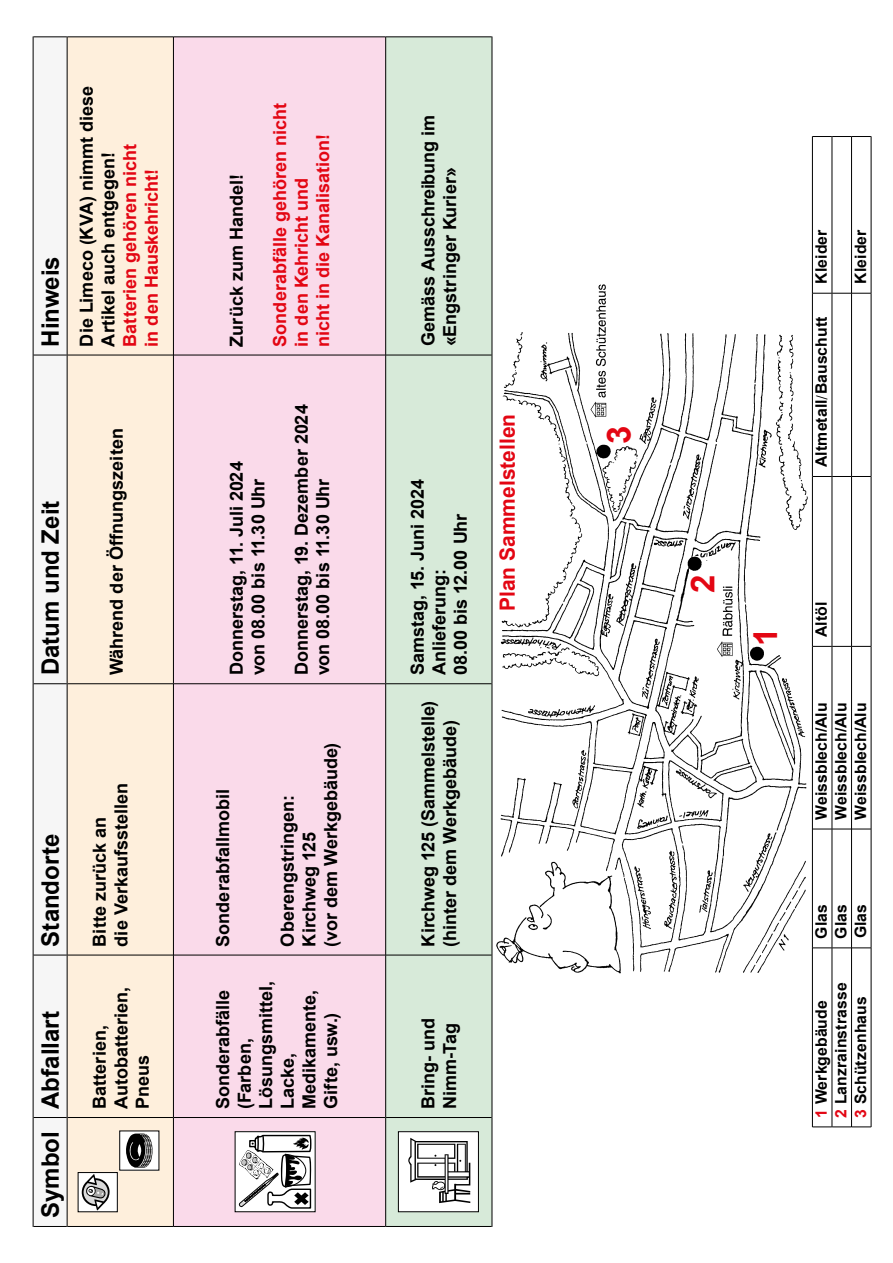
<style>
.page{position:relative;width:893px;height:1263px;background:#fff}
.page>*{position:absolute;margin:0;border:0;box-sizing:border-box;transform-origin:0 0}
.t1{font:700 33px "Arial";color:#e30613}
.t2{font:700 24px "Arial";color:#000}
.t3{font:700 21px "Arial";color:#e30613}
.t4{font:700 18px/21.6px "Arial";color:#000}
.t5{font:700 18px/21.6px "Arial";color:#e30613}
.t6{font:700 15.75px "Arial";letter-spacing:.005em;color:#000}
.s1{font-family:"Minion Pro";font-weight:400}
.s2{color:#e30613}
</style>
<div class="page">
<div style="left:34px;top:37px;width:33px;height:1189px;background:#f6f6f6"></div>
<div style="left:68px;top:37px;width:105px;height:1189px;background:#feefdc"></div>
<div style="left:174px;top:37px;width:211px;height:1189px;background:#fadaea"></div>
<div style="left:386px;top:37px;width:106px;height:1189px;background:#d7ead9"></div>
<hr style="left:33px;top:1117px;width:1px;height:110px;background:#000">
<hr style="left:33px;top:1226px;width:34px;height:1px;background:#000">
<hr style="left:33px;top:955px;width:1px;height:162px;background:#000">
<hr style="left:33px;top:1117px;width:34px;height:1px;background:#000">
<hr style="left:33px;top:684px;width:1px;height:271px;background:#000">
<hr style="left:33px;top:955px;width:34px;height:1px;background:#000">
<hr style="left:33px;top:355px;width:1px;height:329px;background:#000">
<hr style="left:33px;top:683px;width:34px;height:1px;background:#000">
<hr style="left:33px;top:36px;width:1px;height:319px;background:#000">
<hr style="left:33px;top:355px;width:34px;height:1px;background:#000">
<hr style="left:33px;top:36px;width:34px;height:1px;background:#000">
<hr style="left:173px;top:1117px;width:1px;height:110px;background:#000">
<hr style="left:173px;top:955px;width:1px;height:162px;background:#000">
<hr style="left:173px;top:684px;width:1px;height:271px;background:#000">
<hr style="left:173px;top:355px;width:1px;height:329px;background:#000">
<hr style="left:173px;top:36px;width:1px;height:319px;background:#000">
<hr style="left:385px;top:1117px;width:1px;height:110px;background:#000">
<hr style="left:385px;top:955px;width:1px;height:162px;background:#000">
<hr style="left:385px;top:684px;width:1px;height:271px;background:#000">
<hr style="left:385px;top:355px;width:1px;height:329px;background:#000">
<hr style="left:385px;top:36px;width:1px;height:319px;background:#000">
<hr style="left:492px;top:1117px;width:1px;height:110px;background:#000">
<hr style="left:492px;top:955px;width:1px;height:162px;background:#000">
<hr style="left:492px;top:684px;width:1px;height:271px;background:#000">
<hr style="left:492px;top:355px;width:1px;height:329px;background:#000">
<hr style="left:492px;top:36px;width:1px;height:319px;background:#000">
<hr style="left:67px;top:1117px;width:1px;height:110px;background:#000">
<hr style="left:68px;top:1226px;width:105px;height:1px;background:#000">
<hr style="left:67px;top:955px;width:1px;height:162px;background:#000">
<hr style="left:68px;top:1117px;width:105px;height:1px;background:#000">
<hr style="left:67px;top:684px;width:1px;height:271px;background:#000">
<hr style="left:68px;top:955px;width:105px;height:1px;background:#000">
<hr style="left:67px;top:355px;width:1px;height:329px;background:#000">
<hr style="left:68px;top:683px;width:105px;height:1px;background:#000">
<hr style="left:67px;top:36px;width:1px;height:319px;background:#000">
<hr style="left:68px;top:355px;width:105px;height:1px;background:#000">
<hr style="left:68px;top:36px;width:105px;height:1px;background:#000">
<hr style="left:174px;top:1226px;width:211px;height:1px;background:#000">
<hr style="left:174px;top:1117px;width:211px;height:1px;background:#000">
<hr style="left:174px;top:955px;width:211px;height:1px;background:#000">
<hr style="left:174px;top:683px;width:211px;height:1px;background:#000">
<hr style="left:174px;top:355px;width:211px;height:1px;background:#000">
<hr style="left:174px;top:36px;width:211px;height:1px;background:#000">
<hr style="left:386px;top:1226px;width:106px;height:1px;background:#000">
<hr style="left:386px;top:1117px;width:106px;height:1px;background:#000">
<hr style="left:386px;top:955px;width:106px;height:1px;background:#000">
<hr style="left:386px;top:683px;width:106px;height:1px;background:#000">
<hr style="left:386px;top:355px;width:106px;height:1px;background:#000">
<hr style="left:386px;top:36px;width:106px;height:1px;background:#000">
<div style="left:235px;top:1132px;width:80px;height:80px;background:#fff"></div>
<svg style="left:238px;top:1134px;width:74px;height:75px"></svg>
<div style="left:398px;top:1132px;width:80px;height:80px;background:#fff"></div>
<svg style="left:408px;top:1138px;width:62px;height:65px"></svg>
<div style="left:398px;top:1131px;width:81px;height:81px;border:1px solid #000"></div>
<div style="left:78px;top:1172px;width:39px;height:40px;background:#fff"></div>
<svg style="left:82px;top:1174px;width:28px;height:36px"></svg>
<div style="left:78px;top:1172px;width:40px;height:40px;border:1px solid #000"></div>
<div style="left:120px;top:1131px;width:39px;height:39px;background:#fff"></div>
<svg style="left:126px;top:1133px;width:27px;height:34px"></svg>
<hr style="left:812px;top:948px;width:1px;height:179px;background:#000">
<hr style="left:812px;top:829px;width:1px;height:119px;background:#000">
<hr style="left:812px;top:646px;width:1px;height:183px;background:#000">
<hr style="left:812px;top:476px;width:1px;height:170px;background:#000">
<hr style="left:812px;top:293px;width:1px;height:183px;background:#000">
<hr style="left:812px;top:136px;width:1px;height:157px;background:#000">
<hr style="left:832px;top:948px;width:1px;height:179px;background:#000">
<hr style="left:832px;top:829px;width:1px;height:119px;background:#000">
<hr style="left:832px;top:646px;width:1px;height:183px;background:#000">
<hr style="left:832px;top:476px;width:1px;height:170px;background:#000">
<hr style="left:832px;top:293px;width:1px;height:183px;background:#000">
<hr style="left:832px;top:136px;width:1px;height:157px;background:#000">
<hr style="left:851px;top:948px;width:1px;height:179px;background:#000">
<svg style="left:813px;top:1127px;width:58px;height:1px"></svg>
<hr style="left:851px;top:829px;width:1px;height:119px;background:#000">
<svg style="left:813px;top:948px;width:58px;height:1px"></svg>
<hr style="left:851px;top:646px;width:1px;height:183px;background:#000">
<svg style="left:813px;top:829px;width:58px;height:1px"></svg>
<hr style="left:851px;top:476px;width:1px;height:170px;background:#000">
<svg style="left:813px;top:646px;width:58px;height:1px"></svg>
<hr style="left:851px;top:293px;width:1px;height:183px;background:#000">
<svg style="left:813px;top:476px;width:58px;height:1px"></svg>
<hr style="left:851px;top:136px;width:1px;height:157px;background:#000">
<svg style="left:813px;top:293px;width:58px;height:1px"></svg>
<svg style="left:813px;top:136px;width:58px;height:1px"></svg>
<hr style="left:871px;top:948px;width:1px;height:179px;background:#000">
<hr style="left:871px;top:829px;width:1px;height:119px;background:#000">
<hr style="left:871px;top:646px;width:1px;height:183px;background:#000">
<hr style="left:871px;top:476px;width:1px;height:170px;background:#000">
<hr style="left:871px;top:293px;width:1px;height:183px;background:#000">
<hr style="left:871px;top:136px;width:1px;height:157px;background:#000">
<img style="left:496px;top:284px;width:312px;height:690px">
<h2 class="t2" style="left:35px;top:346px;width:92px;rotate:-90deg">Hinweis</h2>
<p class="t4" style="left:76px;top:346px;width:262px;rotate:-90deg">Die Limeco (KVA) nimmt diese<br>Artikel auch entgegen!</p>
<p class="t5" style="left:120px;top:346px;width:204px;rotate:-90deg">Batterien gehören nicht in den Hauskehricht!</p>
<h2 class="t2" style="left:35px;top:675px;width:176px;rotate:-90deg">Datum und Zeit</h2>
<p class="t4" style="left:106px;top:675px;width:248px;rotate:-90deg">Während der Öffnungszeiten</p>
<h2 class="t2" style="left:35px;top:946px;width:114px;rotate:-90deg">Standorte</h2>
<h2 class="t2" style="left:35px;top:1218px;width:209px;rotate:-90deg">Symbol Abfallart</h2>
<p class="t4" style="left:89px;top:946px;width:165px;rotate:-90deg">Bitte zurück an<br>die Verkaufsstellen</p>
<p class="t4" style="left:89px;top:1109px;width:124px;rotate:-90deg">Batterien,<br>Autobatterien,<br>Pneus</p>
<p class="t4" style="left:226px;top:346px;width:174px;rotate:-90deg">Zurück zum Handel!</p>
<p class="t5" style="left:270px;top:346px;width:245px;rotate:-90deg">Sonderabfälle gehören nicht in den Kehricht und<br>nicht in die Kanalisation!</p>
<p class="t4" style="left:226px;top:675px;width:215px;rotate:-90deg">Donnerstag, 11. Juli 2024 von 08.00 bis 11.30 Uhr</p>
<p class="t4" style="left:291px;top:675px;width:272px;rotate:-90deg">Donnerstag, 19. Dezember 2024 von 08.00 bis 11.30 Uhr</p>
<p class="t4" style="left:213px;top:946px;width:159px;rotate:-90deg">Sonderabfallmobil</p>
<p class="t4" style="left:277px;top:946px;width:205px;rotate:-90deg">Oberengstringen:<br>Kirchweg 125<br>(vor dem Werkgebäude)</p>
<p class="t4" style="left:213px;top:1109px;width:130px;rotate:-90deg">Sonderabfälle (Farben,<br>Lösungsmittel,<br>Lacke,<br>Medikamente,<br>Gifte, usw.)</p>
<p class="t4" style="left:418px;top:346px;width:233px;rotate:-90deg">Gemäss Ausschreibung im «Engstringer Kurier»</p>
<p class="t4" style="left:407px;top:675px;width:198px;rotate:-90deg">Samstag, 15. Juni 2024<br>Anlieferung:<br>08.00 bis 12.00 Uhr</p>
<p class="t4" style="left:418px;top:946px;width:247px;rotate:-90deg">Kirchweg 125 (Sammelstelle) (hinter dem Werkgebäude)</p>
<p class="t4" style="left:418px;top:1109px;width:93px;rotate:-90deg">Bring- und<br>Nimm-Tag</p>
<p class="t3" style="left:494px;top:611px;width:198px;rotate:-90deg">Plan Sammelstellen</p>
<h1 class="t1" style="left:597px;top:444px;width:20px;rotate:-90deg">3</h1>
<p class="t6" style="left:811px;top:284px;width:56px;rotate:-90deg">Kleider</p>
<p class="t6" style="left:811px;top:467px;width:152px;rotate:-90deg">Altmetall<span class="s1">/</span>Bauschutt</p>
<p class="t6" style="left:850px;top:284px;width:56px;rotate:-90deg">Kleider</p>
<h1 class="t1" style="left:681px;top:593px;width:20px;rotate:-90deg">2</h1>
<h1 class="t1" style="left:744px;top:646px;width:20px;rotate:-90deg">1</h1>
<p class="t6" style="left:811px;top:637px;width:37px;rotate:-90deg">Altöl</p>
<p class="t6" style="left:850px;top:820px;width:119px;rotate:-90deg">Weissblech/Alu</p>
<p class="t6" style="left:830px;top:820px;width:119px;rotate:-90deg">Weissblech/Alu</p>
<p class="t6" style="left:811px;top:820px;width:119px;rotate:-90deg">Weissblech/Alu</p>
<p class="t6" style="left:850px;top:938px;width:36px;rotate:-90deg">Glas</p>
<p class="t6" style="left:830px;top:938px;width:36px;rotate:-90deg">Glas</p>
<p class="t6" style="left:811px;top:938px;width:36px;rotate:-90deg">Glas</p>
<p class="t6" style="left:830px;top:1117px;width:136px;rotate:-90deg"><span class="s2">2</span> Lanzrainstrasse</p>
<p class="t6" style="left:850px;top:1117px;width:123px;rotate:-90deg"><span class="s2">3</span> Schützenhaus</p>
<p class="t6" style="left:811px;top:1117px;width:119px;rotate:-90deg"><span class="s2">1</span> Werkgebäude</p>
</div>
